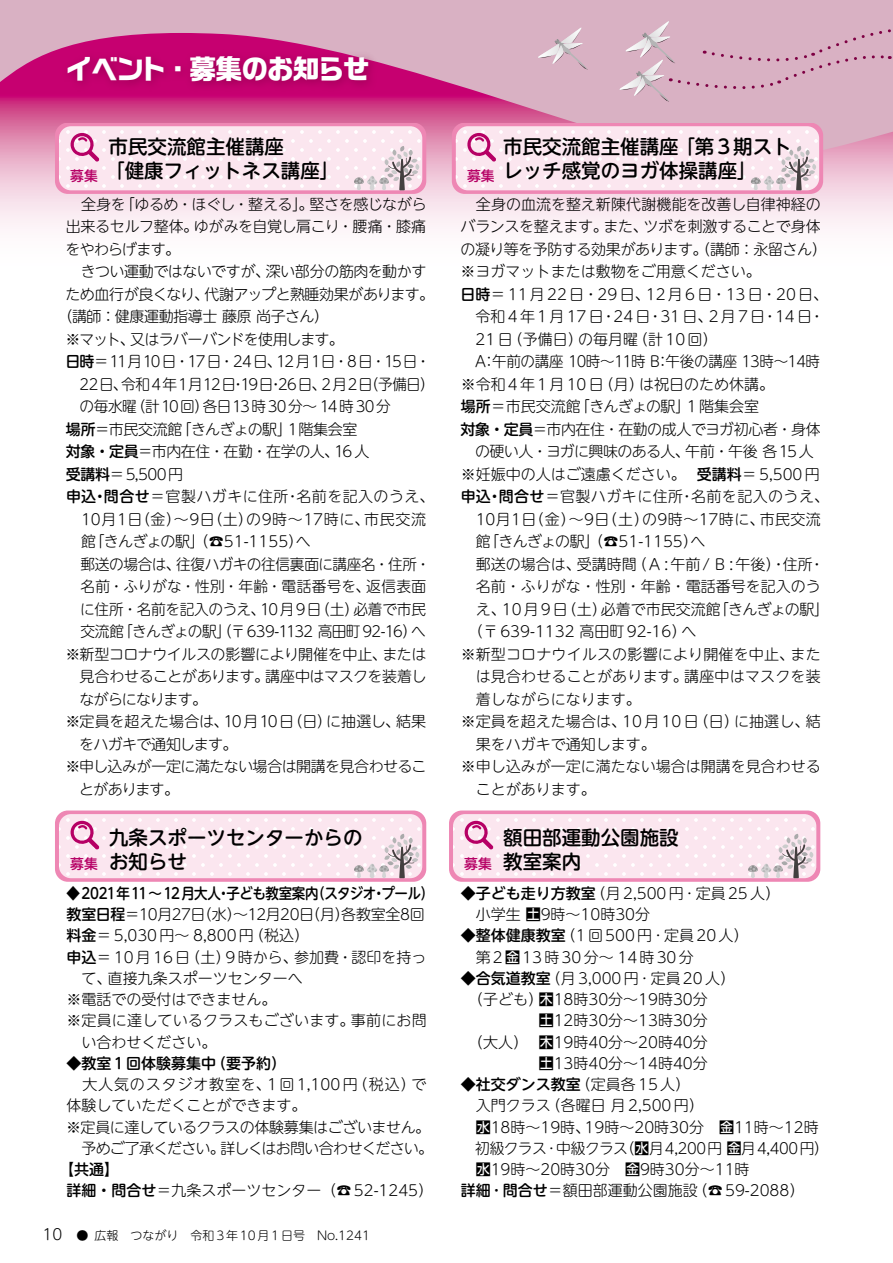
<style>
.page{position:relative;width:893px;height:1263px;background:#fff}
.page>*{position:absolute;margin:0;border:0;box-sizing:border-box;transform-origin:0 0}
.t1{font:700 27px "Ro G San Srf Std";letter-spacing:-.055em;color:#fff}
.t2{font:500 19.5px/24px "UD Shin M Go Pr 6";color:#000}
.t3{font:300 15px/21.3px "UD Shin M Go Pr 6";color:#000}
.t4{font:300 15px "UD Shin M Go Pr 6";letter-spacing:-.025em;color:#000}
.t5{font:300 15px "UD Shin M Go Pr 6";letter-spacing:-.03em;color:#000}
.t6{font:300 15px/21.3px "UD Shin M Go Pr 6";letter-spacing:-.02em;color:#000}
.t7{font:300 15px "UD Shin M Go Pr 6";letter-spacing:-.035em;color:#000}
.t8{font:300 15px/21.3px "UD Shin M Go Pr 6";letter-spacing:.15em;color:#000}
.t9{font:300 15px "UD Shin M Go Pr 6";letter-spacing:.04em;color:#000}
.t10{font:300 15px "UD Shin M Go Pr 6";letter-spacing:.03em;color:#000}
.t11{font:300 15px "UD Shin M Go Pr 6";letter-spacing:-.05em;color:#000}
.t12{font:500 15px "UD Shin M Go Pr 6";letter-spacing:-.03em;color:#000;scale:.9 1}
.t13{font:300 15px "UD Shin M Go Pr 6";letter-spacing:.045em;color:#000}
.t14{font:300 15px "UD Shin M Go Pr 6";letter-spacing:-.045em;color:#000}
.t15{font:500 15px "UD Shin M Go Pr 6";color:#000}
.t16{font:300 15px "UD Shin M Go Pr 6";letter-spacing:.02em;color:#000}
.t17{font:300 15px "UD Shin M Go Pr 6";letter-spacing:.025em;color:#000}
.t18{font:300 15px "UD Shin M Go Pr 6";letter-spacing:.075em;color:#000}
.t19{font:300 15px "UD Shin M Go Pr 6";letter-spacing:-.055em;color:#000}
.t20{font:500 13.8px "UD Shin M Go Pr 6";color:#b60065}
.t21{font:300 12px "UD Shin M Go Pr 6";color:#000}
.s1{font-weight:500}
.s2{font-weight:300}
.s3{font-size:15px}
</style>
<div class="page">
<svg style="left:0;top:0;width:893px;height:229px"></svg>
<svg style="left:0;top:33px;width:893px;height:130px;background:#d473a4"></svg>
<div style="left:61px;top:49px;width:318px;height:43px;background:#7e0043;opacity:.6"></div>
<svg style="left:537px;top:27px;width:51px;height:44px;background:#d8b9c7"></svg>
<svg style="left:619px;top:21px;width:274px;height:82px;background:#d7afc1"></svg>
<div style="left:452px;top:123px;width:371px;height:71px;background:linear-gradient(to right,#ee88b5,#ee87b4);border-radius:13px"></div>
<svg style="left:456px;top:126px;width:363px;height:64px;background:#fbe7ef"></svg>
<svg style="left:751px;top:146px;width:65px;height:44px;background:#e2d3da"></svg>
<svg style="left:466px;top:132px;width:30px;height:30px"></svg>
<div style="left:55px;top:123px;width:371px;height:71px;background:linear-gradient(to right,#ee88b5,#ee87b4);border-radius:13px"></div>
<svg style="left:59px;top:126px;width:363px;height:64px;background:#fbe7ef"></svg>
<svg style="left:354px;top:146px;width:65px;height:44px;background:#e2d3da"></svg>
<svg style="left:69px;top:132px;width:30px;height:30px"></svg>
<div style="left:55px;top:811px;width:371px;height:70px;background:linear-gradient(to right,#ee88b4,#ee87b4);border-radius:13px"></div>
<svg style="left:59px;top:814px;width:363px;height:64px;background:#fbe7ef"></svg>
<svg style="left:354px;top:834px;width:65px;height:44px;background:#e2d3da"></svg>
<svg style="left:69px;top:820px;width:30px;height:30px"></svg>
<div style="left:449px;top:811px;width:371px;height:70px;background:linear-gradient(to right,#ee88b4,#ee87b4);border-radius:13px"></div>
<svg style="left:453px;top:814px;width:363px;height:64px;background:#fbe7ef"></svg>
<svg style="left:748px;top:834px;width:65px;height:44px;background:#e2d3da"></svg>
<svg style="left:463px;top:820px;width:30px;height:30px"></svg>
<h1 class="t1" style="left:66px;top:50px;width:306px">イベント・募集のお知らせ</h1>
<h2 class="t2" style="left:503px;top:134px;width:290px">市民交流館主催講座「第3期ストレッチ感覚のヨガ体操講座」</h2>
<p class="t3" style="left:461px;top:192px;width:362px">　全身の血流を整え新陳代謝機能を改善し自律神経の</p>
<p class="t6" style="left:460px;top:215px;width:362px">バランスを整えます。また、ツボを刺激することで身体</p>
<p class="t5" style="left:460px;top:237px;width:368px">の凝り等を予防する効果があります。（講師：永留さん）</p>
<p class="t3" style="left:461px;top:260px;width:301px">※ヨガマットまたは敷物をご用意ください。</p>
<p class="t8" style="left:461px;top:282px;width:369px"><span class="s1">日時</span>＝11月22日・29日、12月6日・13日・20日、</p>
<p class="t8" style="left:476px;top:305px;width:350px">令和4年1月17日・24日・31日、2月7日・14日・</p>
<p class="t3" style="left:476px;top:327px;width:243px">21日（予備日）の毎月曜（計10回）</p>
<p class="t4" style="left:461px;top:349px;width:361px">　A：午前の講座 10時～11時 B：午後の講座 13時～14時</p>
<p class="t3" style="left:461px;top:372px;width:315px">※令和4年1月10日（月）は祝日のため休講。</p>
<p class="t3" style="left:461px;top:395px;width:300px"><span class="s1">場所</span>＝市民交流館「きんぎょの駅」1階集会室</p>
<p class="t5" style="left:460px;top:417px;width:362px"><span class="s1">対象・定員</span>＝市内在住・在勤の成人でヨガ初心者・身体</p>
<p class="t7" style="left:475px;top:439px;width:340px">の硬い人・ヨガに興味のある人、午前・午後各15 人</p>
<p class="t3" style="left:461px;top:462px;width:361px">※妊娠中の人はご遠慮ください。　<span class="s1">受講料</span>＝5,500円</p>
<p class="t10" style="left:461px;top:484px;width:370px"><span class="s1">申込・問合せ</span>＝官製ハガキに住所・名前を記入のうえ、</p>
<p class="t16" style="left:476px;top:507px;width:347px">10月1日（金）～9日（土）の9時～17時に、市民交流</p>
<p class="t5" style="left:476px;top:529px;width:231px">館「きんぎょの駅」（☎51-1155）へ</p>
<p class="t3" style="left:476px;top:552px;width:350px">郵送の場合は、受講時間（Ａ:午前/Ｂ:午後）・住所・</p>
<p class="t3" style="left:476px;top:575px;width:346px">名前・ふりがな・性別・年齢・電話番号を記入のう</p>
<p class="t3" style="left:476px;top:597px;width:355px">え、10月9日（土）必着で市民交流館「きんぎょの駅」</p>
<p class="t3" style="left:468px;top:620px;width:230px">（〒639-1132 高田町92-16）へ</p>
<p class="t3" style="left:461px;top:642px;width:362px">※新型コロナウイルスの影響により開催を中止、また</p>
<p class="t3" style="left:476px;top:665px;width:347px">は見合わせることがあります。講座中はマスクを装</p>
<p class="t3" style="left:476px;top:687px;width:166px">着しながらになります。</p>
<p class="t3" style="left:461px;top:710px;width:361px">※定員を超えた場合は、10月10日（日）に抽選し、結</p>
<p class="t3" style="left:476px;top:732px;width:181px">果をハガキで通知します。</p>
<p class="t3" style="left:461px;top:755px;width:361px">※申し込みが一定に満たない場合は開講を見合わせる</p>
<p class="t3" style="left:476px;top:777px;width:121px">ことがあります。</p>
<h2 class="t2" style="left:105px;top:134px;width:235px">市民交流館主催講座<br>「健康フィットネス講座」</h2>
<p class="t5" style="left:66px;top:192px;width:362px">　全身を「ゆるめ・ほぐし・整える」。堅さを感じながら</p>
<p class="t4" style="left:66px;top:214px;width:362px">出来るセルフ整体。ゆがみを自覚し肩こり・腰痛・膝痛</p>
<p class="t19" style="left:66px;top:237px;width:116px">をやわらげます。</p>
<p class="t5" style="left:66px;top:259px;width:362px">　きつい運動ではないですが、深い部分の筋肉を動かす</p>
<p class="t7" style="left:66px;top:282px;width:370px">ため血行が良くなり、代謝アップと熟睡効果があります。</p>
<p class="t4" style="left:58px;top:304px;width:273px">（講師：健康運動指導士藤原尚子さん）</p>
<p class="t11" style="left:65px;top:327px;width:280px">※マット、又はラバーバンドを使用します。</p>
<p class="t9" style="left:65px;top:349px;width:367px"><span class="s1">日時</span>＝11月10日・17日・24日、12月1日・8日・15日・</p>
<p class="t13" style="left:80px;top:372px;width:356px">22日、令和4年1月12日・19日・26日、2月2日（予備日）</p>
<p class="t3" style="left:80px;top:395px;width:313px">の毎水曜（計10回）各日13時30分～ 14時30分</p>
<p class="t4" style="left:66px;top:417px;width:293px"><span class="s1">場所</span>＝市民交流館「きんぎょの駅」1階集会室</p>
<p class="t7" style="left:66px;top:439px;width:305px"><span class="s1">対象・定員</span>＝市内在住・在勤・在学の人、16 人</p>
<p class="t3" style="left:66px;top:463px;width:119px"><span class="s1">受講料</span>＝5,500円</p>
<p class="t10" style="left:66px;top:484px;width:370px"><span class="s1">申込・問合せ</span>＝官製ハガキに住所・名前を記入のうえ、</p>
<p class="t9" style="left:81px;top:507px;width:346px">10月1日（金）～9日（土）の9時～17時に、市民交流</p>
<p class="t5" style="left:81px;top:529px;width:231px">館「きんぎょの駅」（☎51-1155）へ</p>
<p class="t5" style="left:81px;top:552px;width:351px">郵送の場合は、往復ハガキの往信裏面に講座名・住所・</p>
<p class="t17" style="left:81px;top:574px;width:347px">名前・ふりがな・性別・年齢・電話番号を、返信表面</p>
<p class="t6" style="left:80px;top:598px;width:348px">に住所・名前を記入のうえ、10月9日（土）必着で市民</p>
<p class="t14" style="left:81px;top:619px;width:347px">交流館「きんぎょの駅」（〒639-1132 高田町 92-16）へ</p>
<p class="t4" style="left:65px;top:642px;width:362px">※新型コロナウイルスの影響により開催を中止、または</p>
<p class="t4" style="left:80px;top:664px;width:348px">見合わせることがあります。講座中はマスクを装着し</p>
<p class="t11" style="left:79px;top:687px;width:129px">ながらになります。</p>
<p class="t3" style="left:65px;top:710px;width:362px">※定員を超えた場合は、10月10日（日）に抽選し、結果</p>
<p class="t11" style="left:79px;top:732px;width:160px">をハガキで通知します。</p>
<p class="t7" style="left:65px;top:754px;width:363px">※申し込みが一定に満たない場合は開講を見合わせるこ</p>
<p class="t3" style="left:79px;top:778px;width:101px">とがあります。</p>
<p class="t20" style="left:70px;top:165px;width:29px">募集</p>
<p class="t20" style="left:467px;top:165px;width:29px">募集</p>
<h2 class="t2" style="left:109px;top:824px;width:255px">九条スポーツセンターからのお知らせ</h2>
<p class="t12" style="left:67px;top:880px;width:410px">◆2021年11～12月大人・子ども教室案内（スタジオ・プール）</p>
<p class="t4" style="left:67px;top:902px;width:360px"><span class="s1">教室日程</span>＝10月27日（水）〜12月20日（月）各教室全8回</p>
<p class="t3" style="left:67px;top:924px;width:244px"><span class="s1">料金</span>＝5,030円～ 8,800円（税込）</p>
<p class="t3" style="left:67px;top:945px;width:362px"><span class="s1">申込</span>＝10月16日（土）9時から、参加費・認印を持っ</p>
<p class="t3" style="left:82px;top:966px;width:223px">て、直接九条スポーツセンターへ</p>
<p class="t3" style="left:67px;top:988px;width:212px">※電話での受付はできません。</p>
<p class="t3" style="left:67px;top:1009px;width:362px">※定員に達しているクラスもございます。事前にお問</p>
<p class="t3" style="left:82px;top:1030px;width:137px">い合わせください。</p>
<p class="t15" style="left:67px;top:1050px;width:221px">◆教室1回体験募集中（要予約）</p>
<p class="t6" style="left:66px;top:1073px;width:368px">　大人気のスタジオ教室を、1回1,100円（税込）で体験していただくことができます。<br>※定員に達しているクラスの体験募集はございません。　予めご了承ください。詳しくはお問い合わせください。</p>
<p class="t3" style="left:67px;top:1158px;width:368px;text-indent:-8px"><span class="s1">【共通】<br>詳細・問合せ</span>＝九条スポーツセンター（☎52-1245）</p>
<h2 class="t2" style="left:503px;top:824px;width:177px">額田部運動公園施設教室案内</h2>
<p class="t3" style="left:461px;top:881px;width:321px"><span class="s1">◆子ども走り方教室</span>（月2,500円･定員25人）　小学生<span class="s1">土</span>9時～10時30分</p>
<p class="t8" style="left:461px;top:924px;width:289px"><span class="s1">◆整体健康教室</span>（1回500円･定員20人）　第2<span class="s1">金</span>13時30分～14時30分</p>
<p class="t18" style="left:461px;top:966px;width:276px"><span class="s1">◆合気道教室</span>（月3,000円･定員20人）</p>
<p class="t3" style="left:461px;top:988px;width:249px">　（子ども）<span class="s1">木</span>18時30分～19時30分</p>
<p class="t3" style="left:539px;top:1009px;width:171px"><span class="s1">土</span>12時30分～13時30分</p>
<p class="t3" style="left:461px;top:1030px;width:249px">　（大人） <span class="s1">木</span>19時40分～20時40分</p>
<p class="t3" style="left:539px;top:1051px;width:171px"><span class="s1">土</span>13時40分～14時40分</p>
<p class="t15" style="left:461px;top:1072px;width:231px">◆社交ダンス教室<span class="s2">（定員各15人）</span></p>
<p class="t3" style="left:461px;top:1094px;width:245px">　入門クラス（各曜日月2,500円）</p>
<p class="t3" style="left:476px;top:1115px;width:344px"><span class="s1">水</span>18時～19時、19時～20時30分　<span class="s1">金</span>11時～12時</p>
<p class="t4" style="left:461px;top:1136px;width:369px">　初級クラス･中級クラス（<span class="s1">水</span>月4,200円<span class="s1">金</span>月4,400円）</p>
<p class="t3" style="left:476px;top:1158px;width:275px"><span class="s1">水</span>19時～20時30分　<span class="s1">金</span>9時30分～11時</p>
<p class="t3" style="left:461px;top:1179px;width:345px"><span class="s1">詳細･問合せ</span>＝額田部運動公園施設（☎59-2088）</p>
<p class="t20" style="left:70px;top:852px;width:29px">募集</p>
<p class="t20" style="left:464px;top:852px;width:29px">募集</p>
<p class="t21" style="left:43px;top:1226px;width:329px"><span class="s3">10</span> ● 広報　つながり　令和3年10月1日号　No.1241</p>
</div>
